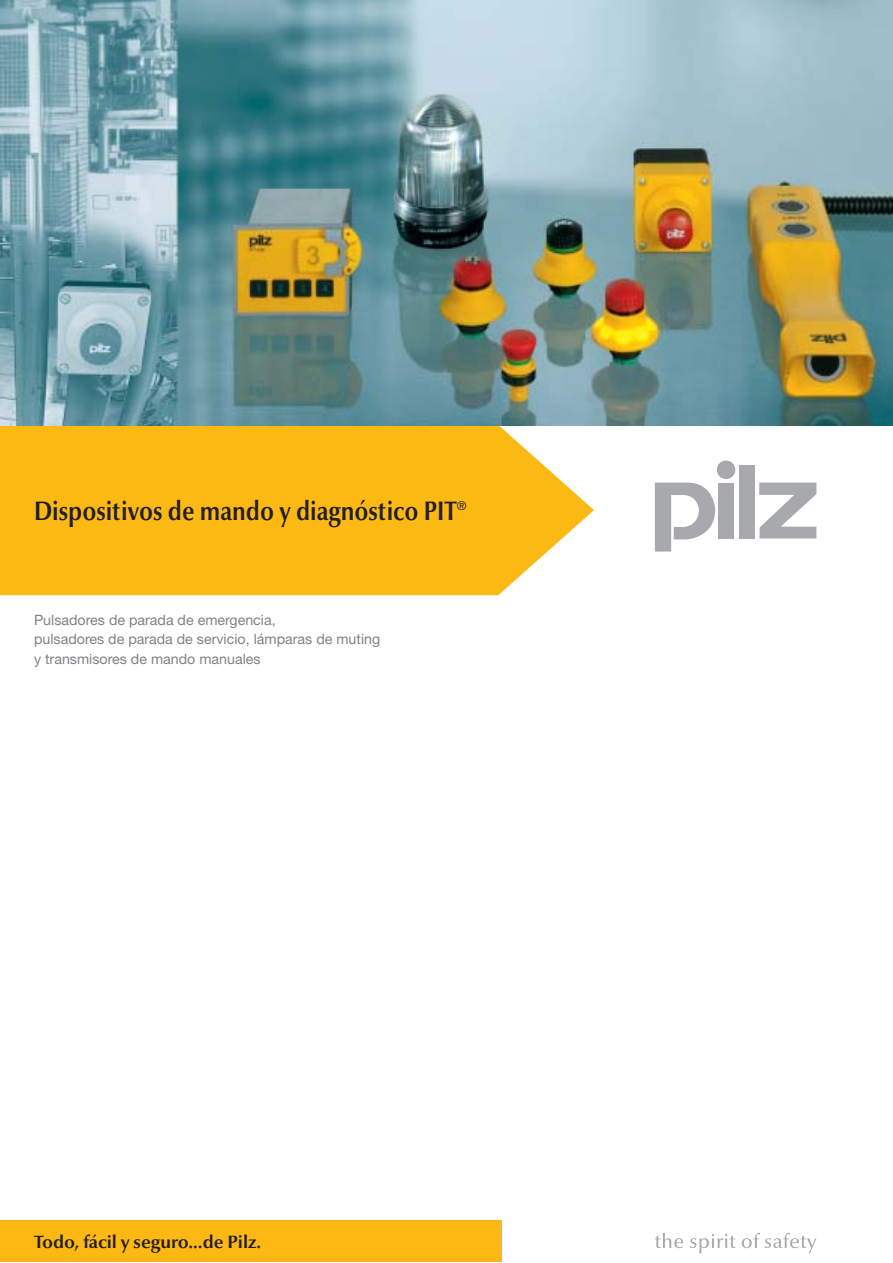
<style>
.page{position:relative;width:893px;height:1263px;background:#fff}
.page>*{position:absolute;margin:0;border:0;box-sizing:border-box;transform-origin:0 0}
.t1{font:700 27px "Optima Nova LT Pro";color:#231f20;scale:.85 1}
.t2{font:700 18px "Optima Nova LT Pro";color:#231f20}
.t3{font:14.25px/19.5px "Helvetica Neue LT Pro";color:#808285}
</style>
<div class="page">
<svg style="left:0;top:425px;width:594px;height:170px;background:#fcbe26"></svg>
<img style="left:0;top:0;width:893px;height:425px">
<div style="left:0;top:1220px;width:502px;height:42px;background:#fdb813"></div>
<svg style="left:655px;top:483px;width:60px;height:68px"></svg>
<div style="left:719px;top:483px;width:15px;height:55px;background:#a7a9ac"></div>
<div style="left:717px;top:460px;width:18px;height:19px;background:#a7a9ac;border-radius:50%"></div>
<div style="left:739px;top:465px;width:16px;height:73px;background:#a7a9ac"></div>
<svg style="left:759px;top:483px;width:57px;height:55px"></svg>
<svg style="left:655px;top:1233px;width:28px;height:15px"></svg>
<svg style="left:690px;top:1234px;width:45px;height:19px"></svg>
<svg style="left:742px;top:1233px;width:74px;height:20px"></svg>
<h1 class="t1" style="left:34px;top:500px;width:510px">Dispositivos de mando y diagnóstico PIT<sup>®</sup></h1>
<p class="t3" style="left:34px;top:611px;width:348px">Pulsadores de parada de emergencia,<br>pulsadores de parada de servicio, lámparas de muting y transmisores de mando manuales</p>
<p class="t2" style="left:34px;top:1234px;width:229px">Todo, fácil y seguro…de Pilz.</p>
</div>
